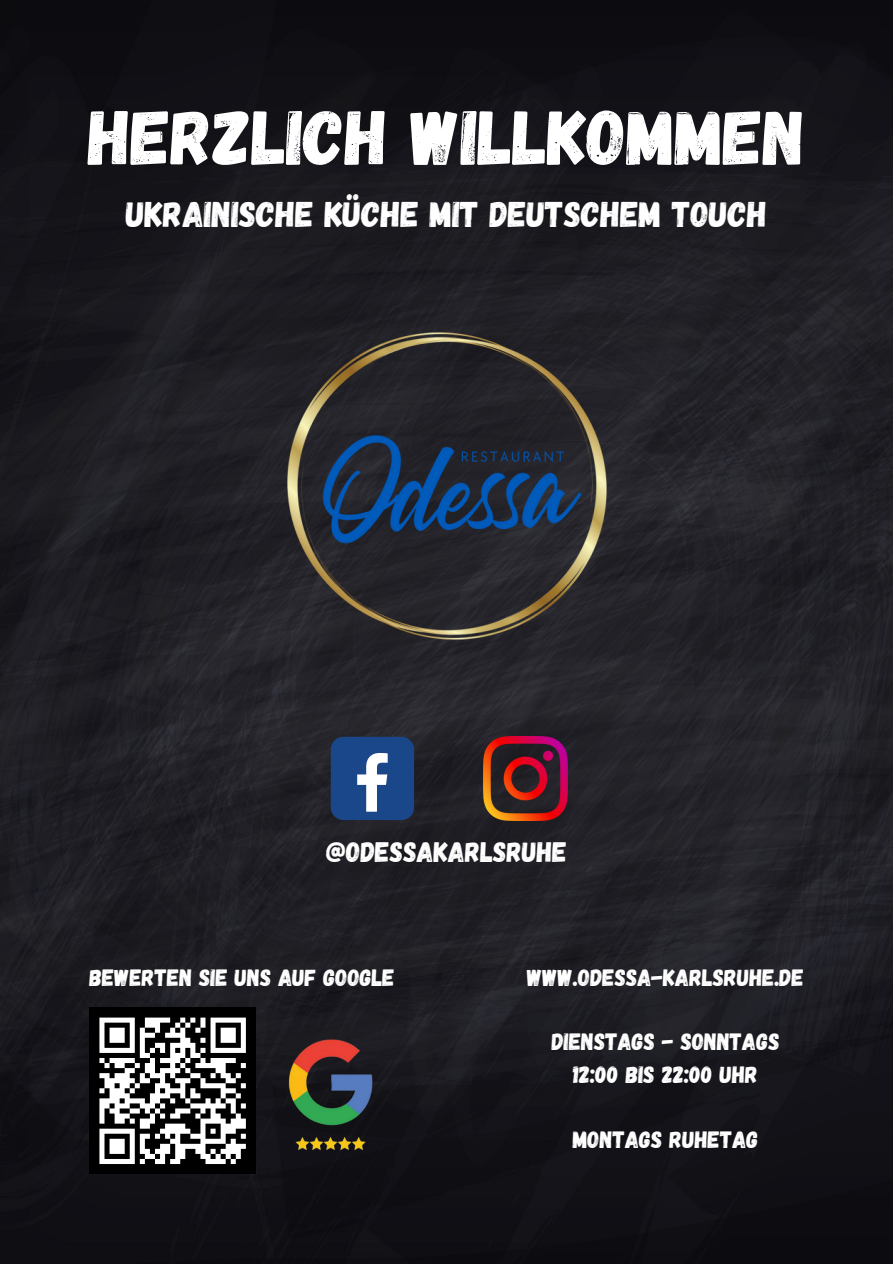
<style>
.page{position:relative;width:893px;height:1264px;background:#fff}
.page>*{position:absolute;margin:0;border:0;box-sizing:border-box;transform-origin:0 0}
.t1{font:76.95px "Gagalin";color:#fff}
.t2{font:35.7px "Gagalin";color:#fff}
.t3{font:28.2px "Gagalin";color:#fff}
.t4{font:23.55px "Gagalin";color:#fff}
</style>
<div class="page">
<img style="left:0;top:0;width:892px;height:1263px">
<img style="left:280px;top:319px;width:333px;height:333px">
<div style="left:89px;top:1007px;width:167px;height:167px;background:#000"></div>
<svg style="left:99px;top:1017px;width:147px;height:147px"></svg>
<img style="left:267px;top:1026px;width:127px;height:128px">
<img style="left:483px;top:736px;width:84px;height:84px">
<div style="left:331px;top:736px;width:83px;height:84px;background:#1a4789;border-radius:13px"></div>
<svg style="left:357px;top:753px;width:30px;height:58px"></svg>
<p class="t1" style="left:88px;top:88px;width:718px">HERZLICH WILLKOMMEN</p>
<p class="t2" style="left:126px;top:191px;width:642px">UKRAINISCHE KÜCHE MIT DEUTSCHEM TOUCH</p>
<p class="t3" style="left:326px;top:834px;width:242px">@ODESSAKARLSRUHE</p>
<h2 class="t4" style="left:89px;top:962px;width:306px">BEWERTEN SIE UNS AUF GOOGLE</h2>
<p class="t4" style="left:527px;top:962px;width:278px">WWW.ODESSA-KARLSRUHE.DE</p>
<p class="t4" style="left:551px;top:1026px;width:229px">DIENSTAGS - SONNTAGS</p>
<p class="t4" style="left:573px;top:1059px;width:186px">12:00 BIS 22:00 UHR</p>
<p class="t4" style="left:572px;top:1124px;width:187px">MONTAGS RUHETAG</p>
</div>
